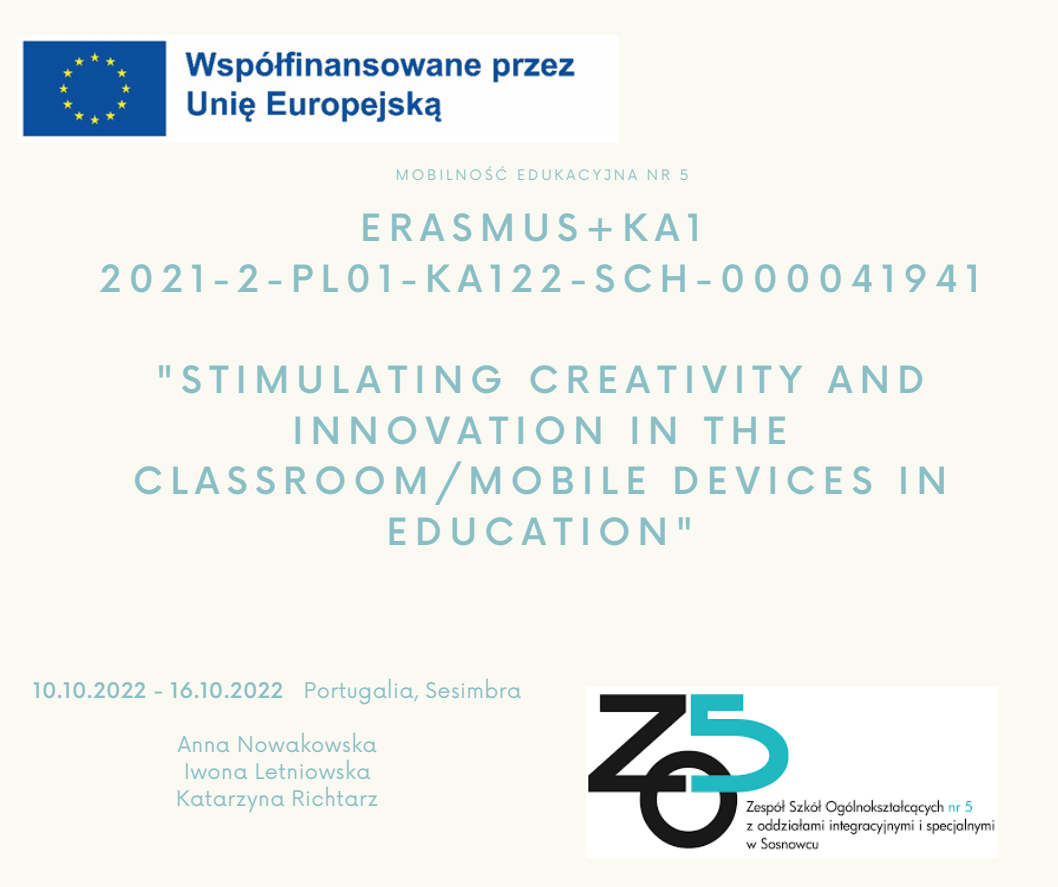
<style>
.page{position:relative;width:1058px;height:887px;background:#fff}
.page>*{position:absolute;margin:0;border:0;box-sizing:border-box;transform-origin:0 0}
.t1{font:500 36.6px/50.7px "Now";letter-spacing:.205em;color:#8abec5;text-align:center}
.t2{font:21px/27px "Now";letter-spacing:.02em;color:#8abec5;text-align:center}
.t3{font:500 21px "Now";letter-spacing:.02em;color:#8abec5}
.t4{font:14.1px "Now";letter-spacing:.205em;color:#8abec5}
.s1{font-weight:400}
</style>
<div class="page">
<div style="left:0;top:0;width:1058px;height:886px;background:#fafaf3"></div>
<img style="left:587px;top:687px;width:410px;height:170px">
<img style="left:17px;top:35px;width:601px;height:107px">
<p class="t4" style="left:396px;top:167px;width:294px">MOBILNOŚĆ EDUKACYJNA NR 5</p>
<p class="t1" style="left:100px;top:205px;width:882px">ERASMUS+KA1<br>2021-2-PL01-KA122-SCH-000041941</p>
<p class="t1" style="left:133px;top:357px;width:815px">"STIMULATING CREATIVITY AND<br>INNOVATION IN THE<br>CLASSROOM/MOBILE DEVICES IN<br>EDUCATION"</p>
<p class="t3" style="left:33px;top:678px;width:490px">10.10.2022 - 16.10.2022 <span class="s1">Portugalia, Sesimbra</span></p>
<p class="t2" style="left:176px;top:731px;width:203px">Anna Nowakowska<br>Iwona Letniowska<br>Katarzyna Richtarz</p>
</div>
